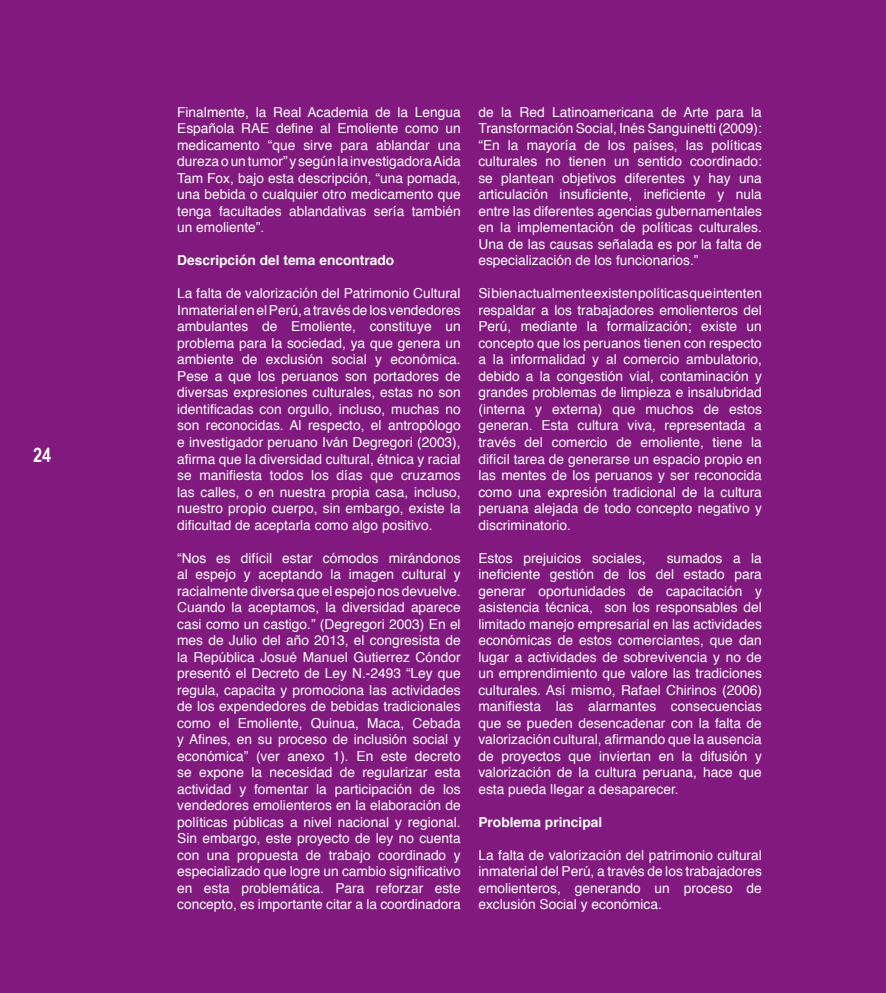
<style>
.page{position:relative;width:886px;height:993px;background:#fff}
.page>*{position:absolute;margin:0;border:0;box-sizing:border-box;transform-origin:0 0}
.t1{font:700 20px "Arial Narrow";color:#fff}
.t2{font:13.75px/16.5px "Helvetica";color:#fff;text-align:justify}
.t3{font:700 13.75px "Helvetica";color:#fff}
</style>
<div class="page">
<div style="left:0;top:0;width:886px;height:992px;background:#81197f"></div>
<h1 class="t1" style="left:33px;top:443px;width:20px">24</h1>
<p class="t2" style="left:177px;top:104px;width:285px">Finalmente, la Real Academia de la Lengua Española RAE define al Emoliente como un medicamento “que sirve para ablandar una dureza o un tumor” y según la investigadora Aida Tam Fox, bajo esta descripción, “una pomada, una bebida o cualquier otro medicamento que tenga facultades ablandativas sería también un emoliente”.</p>
<p class="t3" style="left:177px;top:249px;width:219px">Descripción del tema encontrado</p>
<p class="t2" style="left:177px;top:285px;width:285px">La falta de valorización del Patrimonio Cultural Inmaterial en el Perú, a través de los vendedores ambulantes de Emoliente, constituye un problema para la sociedad, ya que genera un ambiente de exclusión social y económica.<br>Pese a que los peruanos son portadores de diversas expresiones culturales, estas no son identificadas con orgullo, incluso, muchas no son reconocidas. Al respecto, el antropólogo e investigador peruano Iván Degregori (2003), afirma que la diversidad cultural, étnica y racial se manifiesta todos los días que cruzamos las calles, o en nuestra propia casa, incluso, nuestro propio cuerpo, sin embargo, existe la dificultad de aceptarla como algo positivo.</p>
<p class="t2" style="left:177px;top:549px;width:285px">“Nos es difícil estar cómodos mirándonos al espejo y aceptando la imagen cultural y racialmente diversa que el espejo nos devuelve.<br>Cuando la aceptamos, la diversidad aparece casi como un castigo.” (Degregori 2003) En el mes de Julio del año 2013, el congresista de la República Josué Manuel Gutierrez Cóndor presentó el Decreto de Ley N.-2493 “Ley que regula, capacita y promociona las actividades de los expendedores de bebidas tradicionales como el Emoliente, Quinua, Maca, Cebada y Afines, en su proceso de inclusión social y económica” (ver anexo 1). En este decreto se expone la necesidad de regularizar esta actividad y fomentar la participación de los vendedores emolienteros en la elaboración de políticas públicas a nivel nacional y regional.<br>Sin embargo, este proyecto de ley no cuenta con una propuesta de trabajo coordinado y especializado que logre un cambio significativo en esta problemática. Para reforzar este concepto, es importante citar a la coordinadora</p>
<p class="t2" style="left:478px;top:104px;width:285px">de la Red Latinoamericana de Arte para la Transformación Social, Inés Sanguinetti (2009): “En la mayoría de los países, las políticas culturales no tienen un sentido coordinado: se plantean objetivos diferentes y hay una articulación insuficiente, ineficiente y nula entre las diferentes agencias gubernamentales en la implementación de políticas culturales.<br>Una de las causas señalada es por la falta de especialización de los funcionarios.”</p>
<p class="t2" style="left:478px;top:285px;width:285px">Si bien actualmente existen políticas que intenten respaldar a los trabajadores emolienteros del Perú, mediante la formalización; existe un concepto que los peruanos tienen con respecto a la informalidad y al comercio ambulatorio, debido a la congestión vial, contaminación y grandes problemas de limpieza e insalubridad (interna y externa) que muchos de estos generan. Esta cultura viva, representada a través del comercio de emoliente, tiene la difícil tarea de generarse un espacio propio en las mentes de los peruanos y ser reconocida como una expresión tradicional de la cultura peruana alejada de todo concepto negativo y discriminatorio.</p>
<p class="t2" style="left:478px;top:549px;width:169px">Estos prejuicios sociales,</p>
<p class="t2" style="left:478px;top:549px;width:285px;text-indent:188px">sumados a la ineficiente gestión de los del estado para generar oportunidades de capacitación y asistencia técnica, son los responsables del limitado manejo empresarial en las actividades económicas de estos comerciantes, que dan lugar a actividades de sobrevivencia y no de un emprendimiento que valore las tradiciones culturales. Así mismo, Rafael Chirinos (2006) manifiesta las alarmantes consecuencias que se pueden desencadenar con la falta de valorización cultural, afirmando que la ausencia de proyectos que inviertan en la difusión y valorización de la cultura peruana, hace que esta pueda llegar a desaparecer.</p>
<p class="t3" style="left:478px;top:810px;width:125px">Problema principal</p>
<p class="t2" style="left:478px;top:846px;width:285px">La falta de valorización del patrimonio cultural inmaterial del Perú, a través de los trabajadores emolienteros, generando un proceso de exclusión Social y económica.</p>
</div>
